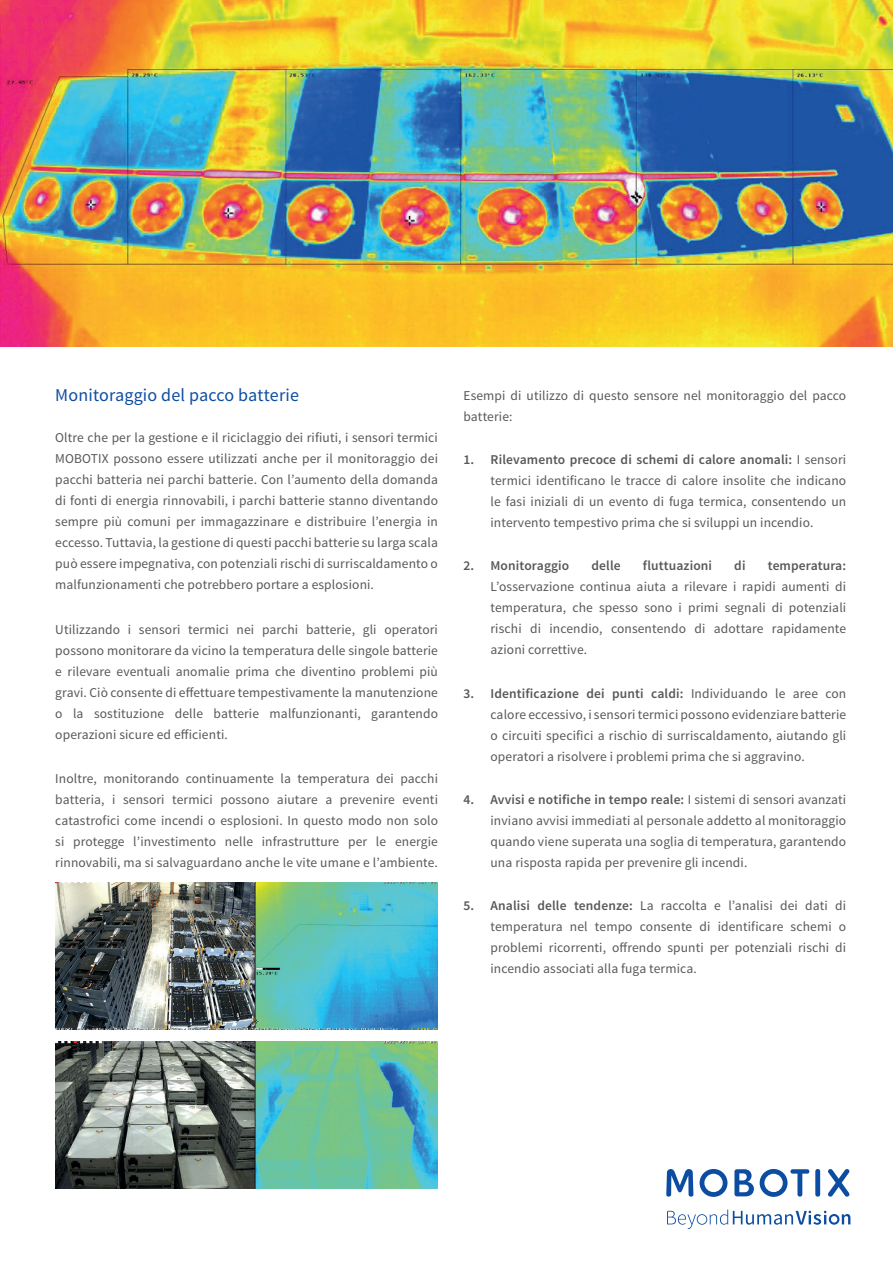
<style>
.page{position:relative;width:893px;height:1263px;background:#fff}
.page>*{position:absolute;margin:0;border:0;box-sizing:border-box;transform-origin:0 0}
.t1{font:18px "Source Sans Pro";letter-spacing:.01em;color:#0d4da1}
.t2{font:13.5px/21px "Source Sans Pro";letter-spacing:.01em;color:#57585a;text-align:justify}
.t3{font:600 13.5px "Source Sans Pro";letter-spacing:.01em;color:#57585a}
.s1{font-weight:600}
</style>
<div class="page">
<svg style="left:666px;top:1169px;width:27px;height:27px"></svg>
<svg style="left:734px;top:1169px;width:20px;height:27px"></svg>
<div style="left:815px;top:1169px;width:5px;height:27px;background:#0d4da1;border-radius:2px"></div>
<svg style="left:828px;top:1169px;width:21px;height:27px"></svg>
<svg style="left:700px;top:1169px;width:27px;height:28px"></svg>
<svg style="left:760px;top:1169px;width:49px;height:28px"></svg>
<svg style="left:667px;top:1209px;width:183px;height:20px"></svg>
<img style="left:0;top:0;width:893px;height:347px">
<img style="left:56px;top:882px;width:382px;height:147px">
<img style="left:56px;top:1042px;width:382px;height:146px">
<h1 class="t1" style="left:55px;top:384px;width:245px">Monitoraggio del pacco batterie</h1>
<p class="t2" style="left:55px;top:427px;width:384px">Oltre che per la gestione e il riciclaggio dei rifiuti, i sensori termici MOBOTIX possono essere utilizzati anche per il monitoraggio dei pacchi batteria nei parchi batterie. Con l’aumento della domanda di fonti di energia rinnovabili, i parchi batterie stanno diventando sempre più comuni per immagazzinare e distribuire l’energia in eccesso. Tuttavia, la gestione di questi pacchi batterie su larga scala può essere impegnativa, con potenziali rischi di surriscaldamento o malfunzionamenti che potrebbero portare a esplosioni.</p>
<p class="t2" style="left:55px;top:619px;width:384px">Utilizzando i sensori termici nei parchi batterie, gli operatori possono monitorare da vicino la temperatura delle singole batterie e rilevare eventuali anomalie prima che diventino problemi più gravi. Ciò consente di effettuare tempestivamente la manutenzione o la sostituzione delle batterie malfunzionanti, garantendo operazioni sicure ed efficienti.</p>
<p class="t2" style="left:55px;top:768px;width:384px">Inoltre, monitorando continuamente la temperatura dei pacchi batteria, i sensori termici possono aiutare a prevenire eventi catastrofici come incendi o esplosioni. In questo modo non solo si protegge l’investimento nelle infrastrutture per le energie rinnovabili, ma si salvaguardano anche le vite umane e l’ambiente.</p>
<p class="t2" style="left:463px;top:385px;width:384px">Esempi di utilizzo di questo sensore nel monitoraggio del pacco batterie:</p>
<p class="t2" style="left:490px;top:449px;width:357px;text-indent:-27px"><span class="s1">1. Rilevamento precoce di schemi di calore anomali:</span> I sensori termici identificano le tracce di calore insolite che indicano le fasi iniziali di un evento di fuga termica, consentendo un intervento tempestivo prima che si sviluppi un incendio.</p>
<p class="t3" style="left:463px;top:557px;width:107px">2. Monitoraggio</p>
<p class="t3" style="left:592px;top:557px;width:31px">delle</p>
<p class="t3" style="left:643px;top:557px;width:71px">fluttuazioni</p>
<p class="t3" style="left:734px;top:557px;width:13px">di</p>
<p class="t3" style="left:768px;top:557px;width:80px">temperatura:</p>
<p class="t2" style="left:490px;top:576px;width:357px">L’osservazione continua aiuta a rilevare i rapidi aumenti di temperatura, che spesso sono i primi segnali di potenziali rischi di incendio, consentendo di adottare rapidamente azioni correttive.</p>
<p class="t2" style="left:490px;top:683px;width:357px;text-indent:-27px"><span class="s1">3. Identificazione dei punti caldi:</span> Individuando le aree con calore eccessivo, i sensori termici possono evidenziare batterie o circuiti specifici a rischio di surriscaldamento, aiutando gli operatori a risolvere i problemi prima che si aggravino.</p>
<p class="t2" style="left:490px;top:789px;width:357px;text-indent:-27px"><span class="s1">4. Avvisi e notifiche in tempo reale:</span> I sistemi di sensori avanzati inviano avvisi immediati al personale addetto al monitoraggio quando viene superata una soglia di temperatura, garantendo una risposta rapida per prevenire gli incendi.</p>
<p class="t2" style="left:490px;top:895px;width:357px;text-indent:-27px"><span class="s1">5. Analisi delle tendenze:</span> La raccolta e l’analisi dei dati di temperatura nel tempo consente di identificare schemi o problemi ricorrenti, offrendo spunti per potenziali rischi di incendio associati alla fuga termica.</p>
</div>
